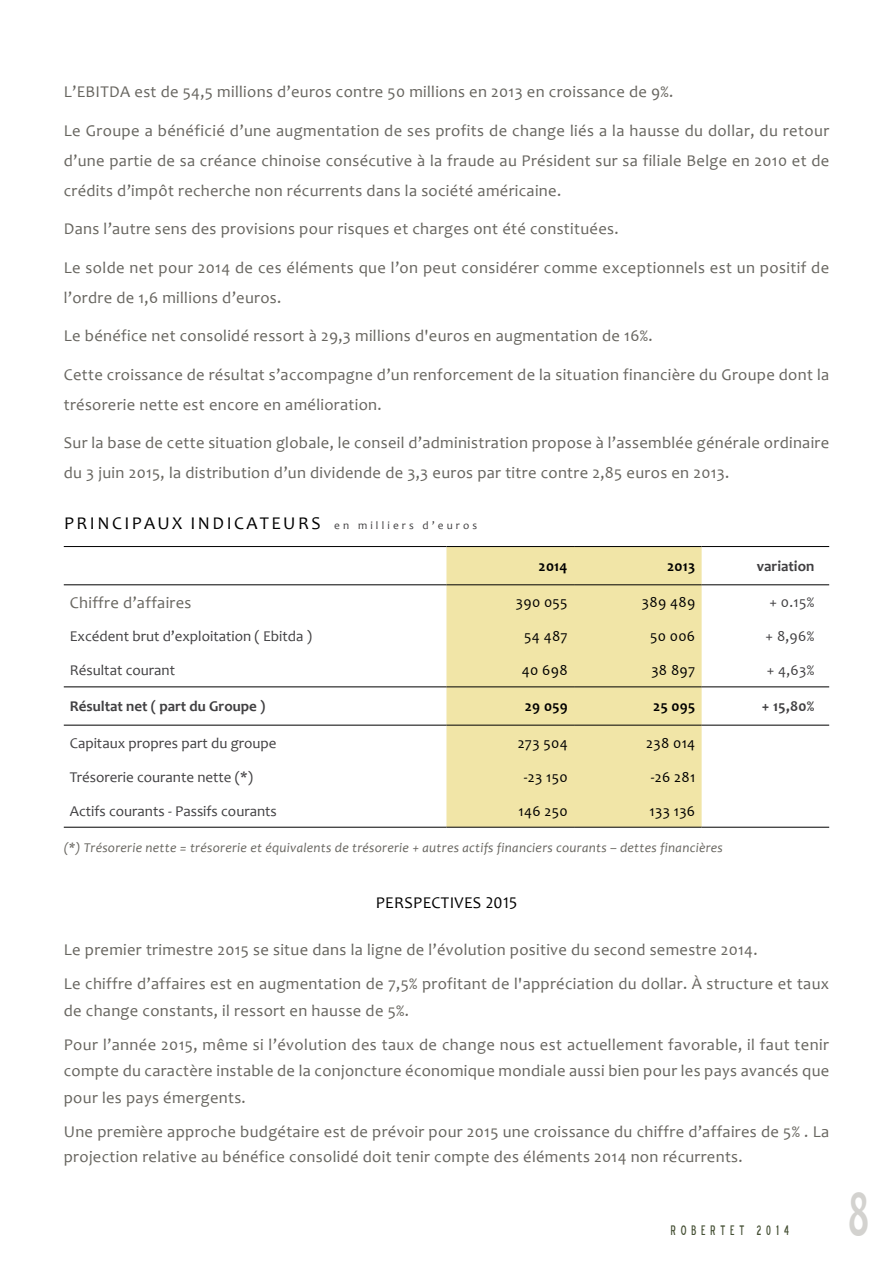
<style>
.page{position:relative;width:893px;height:1263px;background:#fff}
.page>*{position:absolute;margin:0;border:0;box-sizing:border-box;transform-origin:0 0}
.t1{font:700 66.75px "Candara";color:#d3d2cf;scale:.61 1}
.t2{font:18px "Candara";color:#000}
.t3{font:16.5px/30px "Candara";letter-spacing:.02em;color:#67655f}
.t4{font:16.5px "Candara";letter-spacing:.02em;color:#000}
.t5{font:15px "Candara";color:#414042}
.t6{font:15px "Candara";letter-spacing:.02em;color:#000}
.t7{font:700 15px "Candara";color:#414042}
.t8{font:700 15px "Candara";letter-spacing:.02em;color:#000}
.t9{font:13.65px "Blue Highway D Type";letter-spacing:.5em;color:#444f33;scale:.77 1}
.t10{font:italic 13.5px "Candara";letter-spacing:.02em;color:#67655f}
.t11{font:11.25px "Candara";letter-spacing:.28em;color:#414042}
.s1{font-size:18px;color:#000}
</style>
<div class="page">
<div style="left:446px;top:547px;width:256px;height:280px;background:#f1e5a7"></div>
<hr style="left:446px;top:546px;width:128px;height:1px;background:#000">
<hr style="left:574px;top:546px;width:128px;height:1px;background:#000">
<hr style="left:446px;top:584px;width:128px;height:1px;background:#000">
<hr style="left:574px;top:584px;width:128px;height:1px;background:#000">
<hr style="left:446px;top:687px;width:128px;height:1px;background:#000">
<hr style="left:574px;top:687px;width:128px;height:1px;background:#000">
<hr style="left:446px;top:725px;width:128px;height:1px;background:#000">
<hr style="left:574px;top:725px;width:128px;height:1px;background:#000">
<hr style="left:446px;top:827px;width:128px;height:1px;background:#000">
<hr style="left:574px;top:827px;width:128px;height:1px;background:#000">
<hr style="left:64px;top:827px;width:382px;height:1px;background:#000">
<hr style="left:702px;top:827px;width:127px;height:1px;background:#000">
<hr style="left:64px;top:546px;width:382px;height:1px;background:#000">
<hr style="left:702px;top:546px;width:127px;height:1px;background:#000">
<hr style="left:64px;top:584px;width:382px;height:1px;background:#000">
<hr style="left:702px;top:584px;width:127px;height:1px;background:#000">
<hr style="left:64px;top:687px;width:382px;height:1px;background:#000">
<hr style="left:702px;top:687px;width:127px;height:1px;background:#000">
<hr style="left:64px;top:725px;width:382px;height:1px;background:#000">
<hr style="left:702px;top:725px;width:127px;height:1px;background:#000">
<p class="t3" style="left:64px;top:77px;width:611px">L’EBITDA est de 54,5 millions d’euros contre 50 millions en 2013 en croissance de 9%.</p>
<p class="t3" style="left:64px;top:115px;width:767px;text-align:justify">Le Groupe a bénéficié d’une augmentation de ses profits de change liés a la hausse du dollar, du retour d’une partie de sa créance chinoise consécutive à la fraude au Président sur sa filiale Belge en 2010 et de crédits d’impôt recherche non récurrents dans la société américaine.</p>
<p class="t3" style="left:64px;top:214px;width:556px">Dans l’autre sens des provisions pour risques et charges ont été constituées.</p>
<p class="t3" style="left:64px;top:252px;width:767px">Le solde net pour 2014 de ces éléments que l’on peut considérer comme exceptionnels est un positif de l’ordre de 1,6 millions d’euros.</p>
<p class="t3" style="left:64px;top:321px;width:590px">Le bénéfice net consolidé ressort à 29,3 millions d'euros en augmentation de 16%.</p>
<p class="t3" style="left:64px;top:359px;width:767px">Cette croissance de résultat s’accompagne d’un renforcement de la situation financière du Groupe dont la trésorerie nette est encore en amélioration.</p>
<p class="t3" style="left:64px;top:428px;width:767px">Sur la base de cette situation globale, le conseil d’administration propose à l’assemblée générale ordinaire du 3 juin 2015, la distribution d’un dividende de 3,3 euros par titre contre 2,85 euros en 2013.</p>
<p class="t2" style="left:64px;top:513px;width:26px">Principaux</p>
<p class="t2" style="left:191px;top:513px;width:13px">indicateur</p>
<p class="t11" style="left:311px;top:519px;width:167px"><span class="s1">s</span> en milliers d’euros</p>
<p class="t8" style="left:538px;top:557px;width:31px">2014</p>
<p class="t8" style="left:667px;top:557px;width:30px">2013</p>
<p class="t7" style="left:757px;top:557px;width:59px">variation</p>
<p class="t3" style="left:70px;top:587px;width:123px">Chiffre d’affaires</p>
<p class="t6" style="left:516px;top:593px;width:53px">390 055</p>
<p class="t6" style="left:642px;top:593px;width:55px">389 489</p>
<p class="t5" style="left:769px;top:593px;width:46px">+ 0.15%</p>
<p class="t5" style="left:70px;top:627px;width:244px">Excédent brut d’exploitation ( Ebitda )</p>
<p class="t6" style="left:524px;top:627px;width:45px">54 487</p>
<p class="t6" style="left:650px;top:627px;width:47px">50 006</p>
<p class="t5" style="left:766px;top:627px;width:50px">+ 8,96%</p>
<p class="t5" style="left:70px;top:661px;width:107px">Résultat courant</p>
<p class="t6" style="left:522px;top:661px;width:47px">40 698</p>
<p class="t6" style="left:651px;top:661px;width:45px">38 897</p>
<p class="t5" style="left:767px;top:661px;width:49px">+ 4,63%</p>
<p class="t7" style="left:70px;top:697px;width:197px">Résultat net ( part du Groupe )</p>
<p class="t8" style="left:525px;top:697px;width:44px">29 059</p>
<p class="t8" style="left:653px;top:697px;width:44px">25 095</p>
<p class="t7" style="left:762px;top:697px;width:54px">+ 15,80%</p>
<p class="t5" style="left:70px;top:734px;width:208px">Capitaux propres part du groupe</p>
<p class="t6" style="left:518px;top:734px;width:51px">273 504</p>
<p class="t6" style="left:646px;top:734px;width:51px">238 014</p>
<p class="t5" style="left:70px;top:768px;width:185px">Trésorerie courante nette (*)</p>
<p class="t6" style="left:524px;top:768px;width:45px">-23 150</p>
<p class="t6" style="left:651px;top:768px;width:46px">-26 281</p>
<p class="t5" style="left:70px;top:802px;width:209px">Actifs courants - Passifs courants</p>
<p class="t6" style="left:519px;top:802px;width:51px">146 250</p>
<p class="t6" style="left:650px;top:802px;width:47px">133 136</p>
<p class="t10" style="left:64px;top:839px;width:661px">(*) Trésorerie nette = trésorerie et équivalents de trésorerie + autres actifs financiers courants – dettes financières</p>
<p class="t4" style="left:376px;top:893px;width:143px">PERSPECTIVES 2015</p>
<p class="t3" style="left:64px;top:933px;width:767px;line-height:34px">Le premier trimestre 2015 se situe dans la ligne de l’évolution positive du second semestre 2014.<br>Le chiffre d’affaires est en augmentation de 7,5% profitant de l'appréciation du dollar. À structure et taux</p>
<p class="t3" style="left:64px;top:994px;width:767px;line-height:34px">de change constants, il ressort en hausse de 5%.<br>Pour l’année 2015, même si l’évolution des taux de change nous est actuellement favorable, il faut tenir</p>
<p class="t3" style="left:64px;top:1057px;width:767px;line-height:27px">compte du caractère instable de la conjoncture économique mondiale aussi bien pour les pays avancés que pour les pays émergents.</p>
<p class="t3" style="left:64px;top:1119px;width:767px;line-height:25.5px">Une première approche budgétaire est de prévoir pour 2015 une croissance du chiffre d’affaires de 5% . La projection relative au bénéfice consolidé doit tenir compte des éléments 2014 non récurrents.</p>
<p class="t9" style="left:671px;top:1221px;width:155px">ROBERTET 2014</p>
<h1 class="t1" style="left:848px;top:1174px;width:37px">8</h1>
</div>
